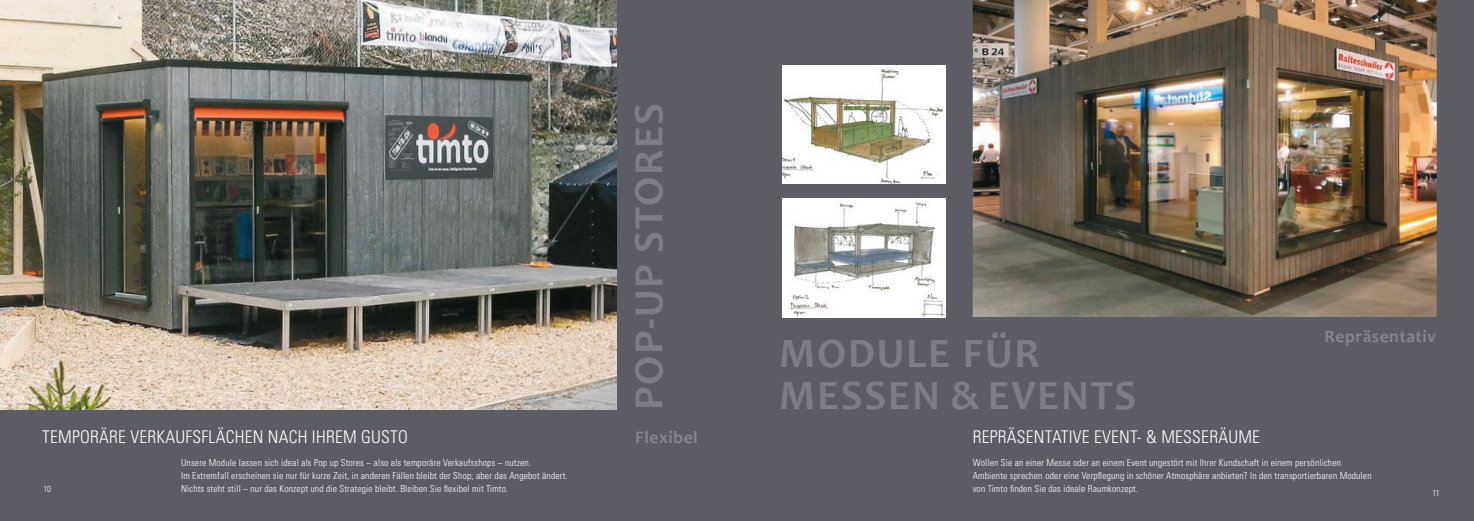
<style>
.page{position:relative;width:1474px;height:521px;background:#fff}
.page>*{position:absolute;margin:0;border:0;box-sizing:border-box;transform-origin:0 0}
.t1{font:700 42px/42px "Candara";letter-spacing:.04em;color:#7d7d84}
.t2{font:300 condensed 17.5px "Univers";letter-spacing:.015em;color:#fff}
.t3{font:700 17.5px "Candara";letter-spacing:.03em;color:#86868d}
.t4{font:300 condensed 9.62px/13.1px "Univers";letter-spacing:.015em;color:#fff}
.t5{font:300 condensed 8.75px "Univers";color:#fff}
</style>
<div class="page">
<div style="left:0;top:0;width:749px;height:521px;background:#5b5c64"></div>
<img style="left:0;top:0;width:616px;height:409px">
<div style="left:737px;top:0;width:736px;height:521px;background:#5b5c64"></div>
<img style="left:972px;top:0;width:464px;height:317px">
<img style="left:783px;top:65px;width:162px;height:119px">
<img style="left:783px;top:198px;width:81px;height:89px">
<img style="left:864px;top:198px;width:81px;height:89px">
<img style="left:783px;top:287px;width:162px;height:30px">
<h2 class="t2" style="left:42px;top:427px;width:367px">TEMPORÄRE VERKAUFSFLÄCHEN NACH IHREM GUSTO</h2>
<p class="t5" style="left:43px;top:484px;width:9px">10</p>
<p class="t4" style="left:181px;top:456px;width:388px">Unsere Module lassen sich ideal als Pop up Stores – also als temporäre Verkaufsshops – nutzen.<br>Im Extremfall erscheinen sie nur für kurze Zeit, in anderen Fällen bleibt der Shop, aber das Angebot ändert.<br>Nichts steht still – nur das Konzept und die Strategie bleibt. Bleiben Sie flexibel mit Timto.</p>
<h1 class="t1" style="left:627px;top:410px;width:309px;rotate:-90deg">POP-UP STORES</h1>
<h2 class="t3" style="left:635px;top:426px;width:64px">Flexibel</h2>
<h2 class="t3" style="left:1324px;top:325px;width:113px">Repräsentativ</h2>
<h1 class="t1" style="left:779px;top:331px;width:359px">MODULE FÜR<br>MESSEN &amp; EVENTS</h1>
<h2 class="t2" style="left:972px;top:427px;width:289px">REPRÄSENTATIVE EVENT- &amp; MESSERÄUME</h2>
<p class="t4" style="left:972px;top:456px;width:400px">Wollen Sie an einer Messe oder an einem Event ungestört mit Ihrer Kundschaft in einem persönlichen<br>Ambiente sprechen oder eine Verpflegung in schöner Atmosphäre anbieten? In den transportierbaren Modulen von Timto finden Sie das ideale Raumkonzept.</p>
<p class="t5" style="left:1432px;top:487px;width:9px">11</p>
</div>
